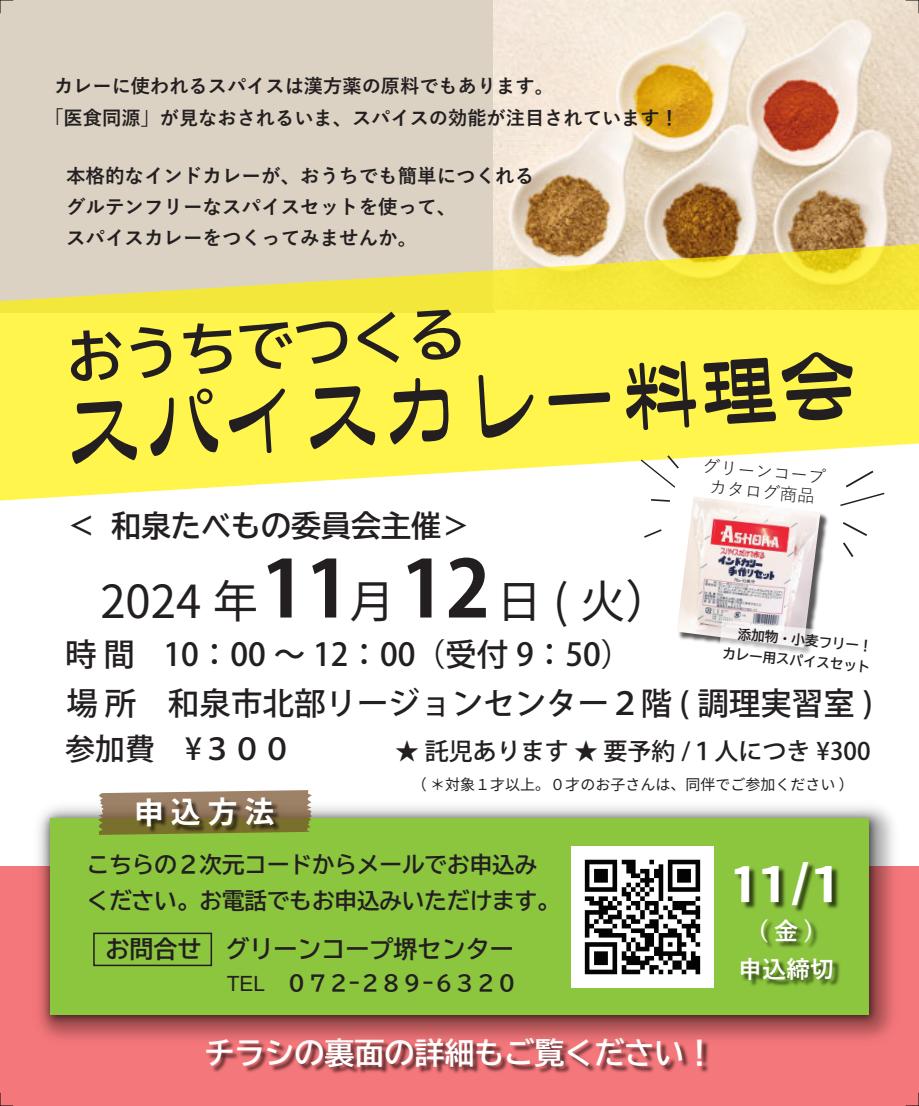
<style>
.page{position:relative;width:919px;height:1106px;background:#fff}
.page>*{position:absolute;margin:0;border:0;box-sizing:border-box;transform-origin:0 0}
.t1{font:79.5px "CR Cand G Bouquet 04";color:#231f20}
.t2{font:700 78px "Koz Go Pr 6 N";color:#231f20}
.t3{font:57px "BIZ UD Gothic Bold";color:#231f20}
.t4{font:45.45px "Gen Shin Gothic";color:#231f20}
.t5{font:43.95px "Gen Ei Gothic P H";color:#fff}
.t6{font:500 31.5px/49.2px "Koz Go Pr 6 N";color:#231f20}
.t7{font:30px "BIZ UD Gothic Bold";color:#fff}
.t8{font:30px "BIZ UD Gothic Bold";color:#231f20}
.t9{font:500 30px "Koz Go Pr 6 N";color:#231f20}
.t10{font:700 30px "Gen Shin Gothic";color:#fff}
.t11{font:500 24px "Koz Go Pr 6 N";color:#231f20}
.t12{font:24px "BIZ UD Gothic Bold";color:#231f20}
.t13{font:700 24px/37.5px "Yu Gothic";color:#fff;text-align:center}
.t14{font:22.5px/36.5px "BIZ UD Gothic Bold";color:#231f20}
.t15{font:21px "BIZ UD Gothic Bold";color:#231f20}
.t16{font:700 19.5px/31px "Yu Gothic";color:#231f20}
.t17{font:700 19.2px/32.1px "Yu Gothic";color:#231f20}
.t18{font:17.7px/20.2px "Yu Gothic";color:#231f20;text-align:center}
.t19{font:15px "Gen Shin Gothic";color:#231f20}
.t20{font:13.5px/20.5px "BIZ UD Gothic Bold";color:#231f20;text-align:right}
.s1{font-family:"Arial"}
</style>
<div class="page">
<div style="left:0;top:0;width:494px;height:312px;background:#dbd2c3"></div>
<div style="left:0;top:866px;width:918px;height:240px;background:#f4777b"></div>
<img style="left:208px;top:1050px;width:501px;height:24px">
<img style="left:493px;top:0;width:425px;height:243px">
<svg style="left:0;top:243px;width:918px;height:258px;fill:#fff54d"></svg>
<img style="left:38px;top:806px;width:855px;height:244px">
<img style="left:40px;top:808px;width:843px;height:221px">
<div style="left:50px;top:818px;width:818px;height:197px;background:#8bc63e"></div>
<img style="left:737px;top:864px;width:102px;height:48px">
<img style="left:743px;top:922px;width:97px;height:64px">
<img style="left:571px;top:846px;width:142px;height:141px">
<svg style="left:98px;top:790px;width:214px;height:45px;background:#9d8d68"></svg>
<img style="left:133px;top:796px;width:150px;height:39px">
<div style="left:93px;top:932px;width:119px;height:34px;border:2px solid #231f20"></div>
<svg style="left:649px;top:498px;width:22px;height:4px"></svg>
<svg style="left:644px;top:529px;width:18px;height:9px"></svg>
<svg style="left:639px;top:453px;width:41px;height:36px"></svg>
<svg style="left:838px;top:469px;width:47px;height:37px"></svg>
<svg style="left:843px;top:522px;width:24px;height:35px"></svg>
<img style="left:820px;top:497px;width:10px;height:78px">
<img style="left:676px;top:496px;width:144px;height:147px">
<svg style="left:717px;top:620px;width:103px;height:34px"></svg>
<svg style="left:0;top:1092px;width:13px;height:14px"></svg>
<svg style="left:0;top:0;width:13px;height:13px"></svg>
<svg style="left:905px;top:0;width:14px;height:13px"></svg>
<svg style="left:905px;top:1092px;width:14px;height:14px"></svg>
<p class="t17" style="left:44px;top:70px;width:636px;text-indent:10px">カレーに使われるスパイスは漢方薬の原料でもあります。<br>「医食同源」が見なおされるいま、スパイスの効能が注目されています！</p>
<p class="t16" style="left:66px;top:160px;width:470px">本格的なインドカレーが、おうちでも簡単につくれるグルテンフリーなスパイスセットを使って、<br>スパイスカレーをつくってみませんか。</p>
<h3 class="t3" style="left:64px;top:330px;width:400px;rotate:-4deg">おうちでつくる</h3>
<h1 class="t1" style="left:61px;top:395px;width:796px;rotate:-4deg">スパイスカレー料理会</h1>
<p class="t18" style="left:703px;top:454px;width:125px;rotate:5deg">グリーンコープカタログ商品</p>
<h3 class="t8" style="left:66px;top:510px;width:407px">＜ 和泉たべもの委員会主催＞</h3>
<h2 class="t2" style="left:261px;top:545px;width:231px">11 12</h2>
<h3 class="t6" style="left:65px;top:630px;width:809px">時 間 10：00 ～ 12：00 （受付 9：50）<br>場 所　和泉市北部リージョンセンター２階 ( 調理実習室 )</h3>
<h3 class="t9" style="left:65px;top:732px;width:228px">参加費　¥３００</h3>
<p class="t11" style="left:395px;top:738px;width:476px">★ 託児あります ★ 要予約 /１人につき ¥300</p>
<h3 class="t4" style="left:100px;top:568px;width:572px">2024 年　　月 　　日 ( 火）</h3>
<p class="t20" style="left:725px;top:623px;width:150px;rotate:5deg">添加物・小麦フリー！カレー用スパイスセット</p>
<h3 class="t10" style="left:133px;top:790px;width:142px;rotate:-1deg">申 込 方 法</h3>
<p class="t19" style="left:412px;top:774px;width:443px">（ ＊対象１才以上。０才のお子さんは、同伴でご参加ください ）</p>
<p class="t14" style="left:87px;top:845px;width:474px">こちらの２次元コードからメールでお申込みください。お電話でもお申込みいただけます。</p>
<p class="t12" style="left:105px;top:937px;width:409px">お問合せ　グリーンコープ堺センター</p>
<p class="t15" style="left:227px;top:972px;width:292px"><span class="s1">TEL</span>　０７２ｰ２８９ｰ６３２０</p>
<h3 class="t7" style="left:204px;top:1037px;width:512px">チラシの裏面の詳細もご覧ください！</h3>
<h3 class="t5" style="left:732px;top:851px;width:113px">1１/１</h3>
<p class="t13" style="left:738px;top:913px;width:98px">(金)<br>申込締切</p>
</div>
